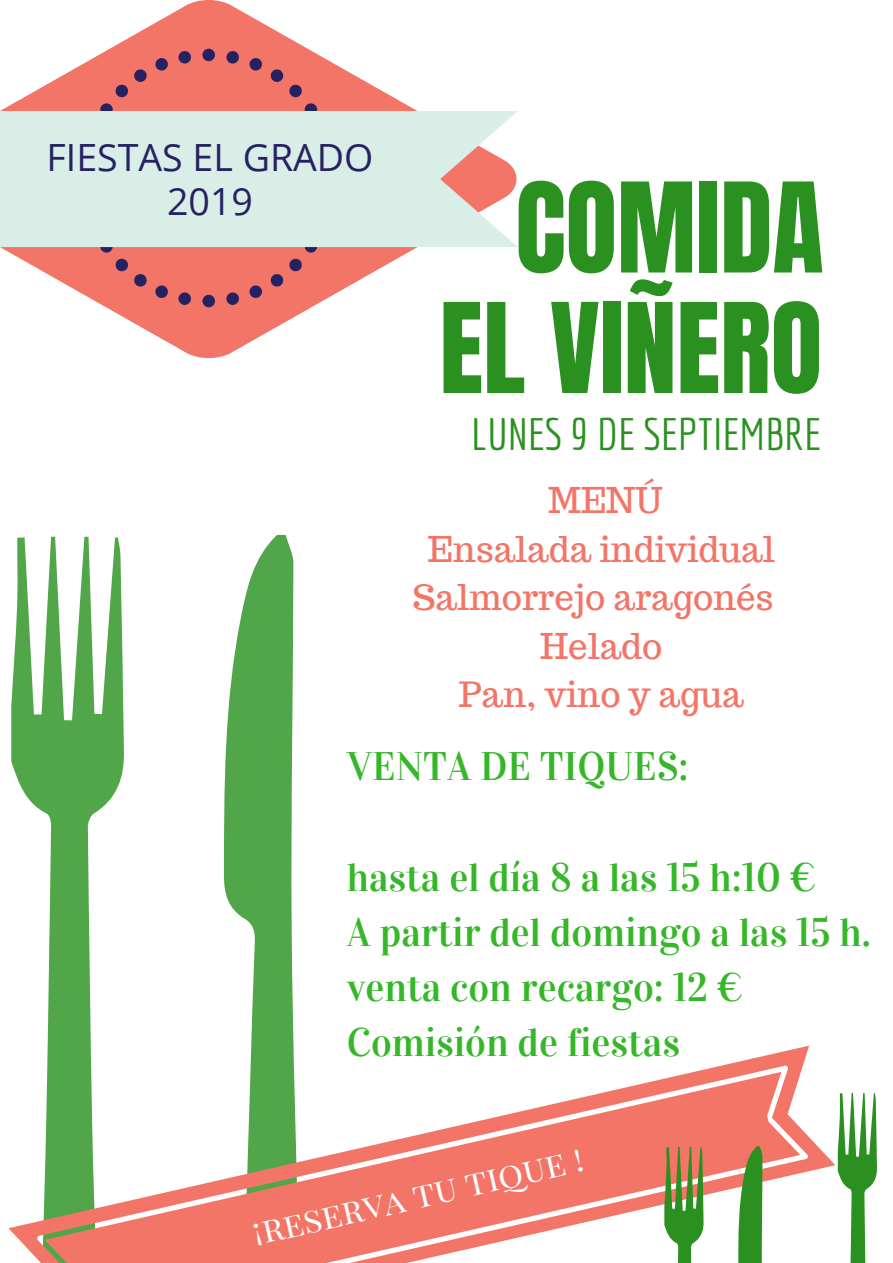
<style>
.page{position:relative;width:893px;height:1263px;background:#fff}
.page>*{position:absolute;margin:0;border:0;box-sizing:border-box;transform-origin:0 0}
.t1{font:105.9px/120.4px "Anton";color:#2a9120;text-align:right}
.t2{font:44.4px "Economica";color:#2a9120}
.t3{font:39.75px/55.2px "Vidaloka";color:#35b729}
.t4{font:37.5px/44px "Open Sans";color:#262262;text-align:center}
.t5{font:34.8px "Trocchi";color:#f37567}
.t6{font:34.8px "Playfair Display SC";color:#fff}
</style>
<div class="page">
<svg style="left:11px;top:537px;width:113px;height:678px"></svg>
<svg style="left:224px;top:535px;width:70px;height:523px;fill:#52a64a"></svg>
<svg style="left:0;top:0;width:418px;height:358px"></svg>
<svg style="left:80px;top:49px;width:258px;height:258px;background:#e3726a"></svg>
<svg style="left:0;top:111px;width:518px;height:136px;background:#dbe9e2"></svg>
<svg style="left:8px;top:1215px;width:60px;height:48px"></svg>
<svg style="left:88px;top:1229px;width:467px;height:34px;fill:#f37567"></svg>
<svg style="left:64px;top:1058px;width:674px;height:171px"></svg>
<svg style="left:664px;top:1147px;width:40px;height:116px"></svg>
<svg style="left:738px;top:1045px;width:139px;height:218px"></svg>
<p class="t4" style="left:47px;top:135px;width:328px">FIESTAS EL GRADO<br>2019</p>
<h1 class="t1" style="left:439px;top:169px;width:386px">COMIDA<br>EL VIÑERO</h1>
<p class="t2" style="left:471px;top:408px;width:352px">LUNES 9 DE SEPTIEMBRE</p>
<p class="t5" style="left:548px;top:478px;width:116px">MENÚ</p>
<p class="t5" style="left:428px;top:526px;width:348px">Ensalada individual</p>
<p class="t5" style="left:413px;top:575px;width:362px">Salmorrejo aragonés</p>
<p class="t5" style="left:540px;top:623px;width:124px">Helado</p>
<p class="t5" style="left:459px;top:672px;width:286px">Pan, vino y agua</p>
<p class="t3" style="left:347px;top:739px;width:343px">VENTA DE TIQUES:</p>
<p class="t3" style="left:347px;top:850px;width:525px">hasta el día 8 a las 15 h:10 €<br>A partir del domingo a las 15 h. venta con recargo: 12 €<br>Comisión de fiestas</p>
<p class="t6" style="left:247px;top:1209px;width:340px;rotate:-13deg">¡reserva tu tique !</p>
</div>
